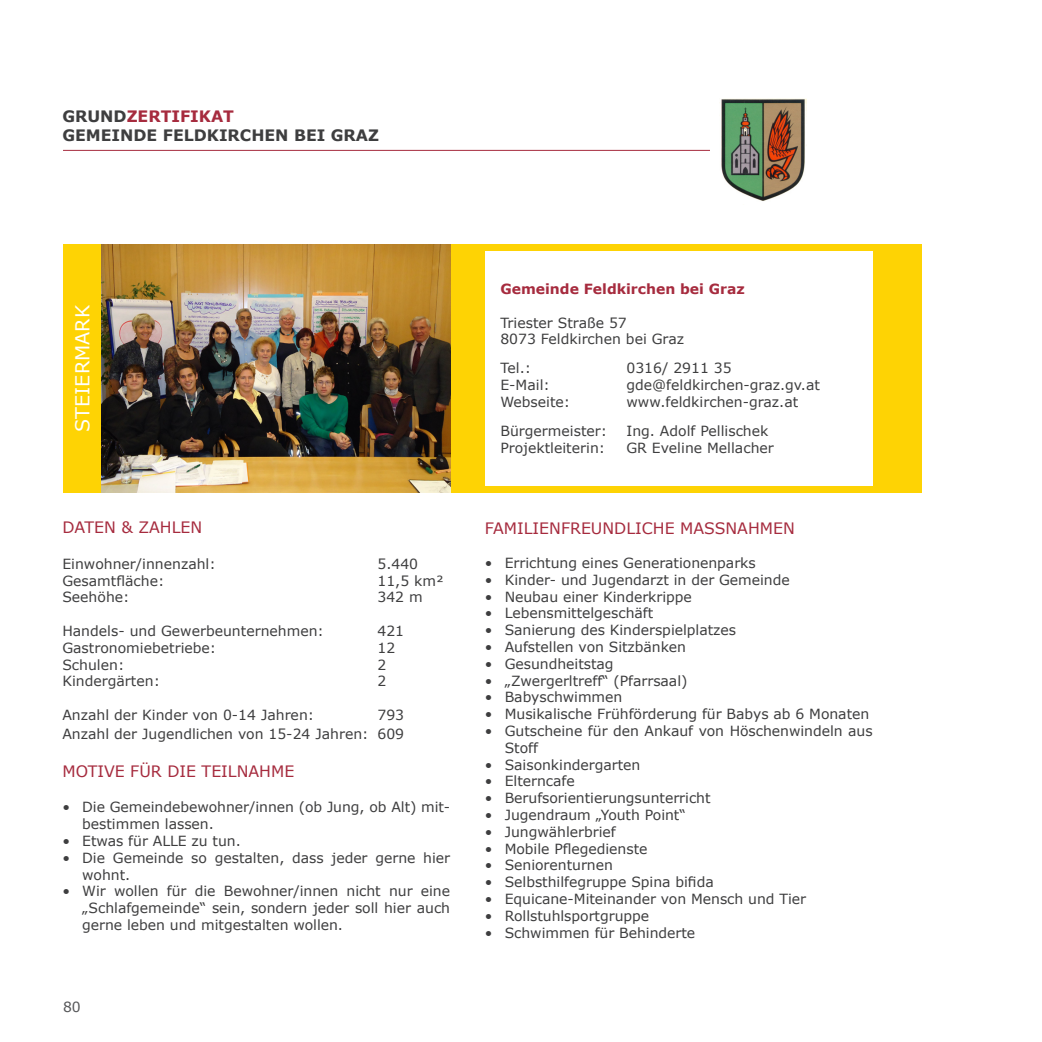
<style>
.page{position:relative;width:1042px;height:1042px;background:#fff}
.page>*{position:absolute;margin:0;border:0;box-sizing:border-box;transform-origin:0 0}
.t1{font:19.25px "Verdana";color:#fff}
.ueber_fliesstext{font:15.75px "Verdana";color:#a62b3e}
.t2{font:700 15.75px "Verdana";color:#3e3e3f}
.t3{font:700 15.75px "Verdana";color:#a62b3e}
.fliesstext_einruecku{font:14px/16.8px "Verdana";letter-spacing:-.005em;color:#3e3e3f}
.t4{font:700 14px "Verdana";color:#a62b3e}
.t5{font:14px "Verdana";color:#57585a}
.s1{color:#3e3e3f}
</style>
<div class="page">
<div style="left:63px;top:244px;width:858px;height:248px;background:#fed304"></div>
<div style="left:485px;top:251px;width:388px;height:234px;background:#fff"></div>
<hr style="left:63px;top:150px;width:699px;height:1px;background:#a62b3e">
<div style="left:710px;top:94px;width:105px;height:112px;background:#fff"></div>
<img style="left:101px;top:244px;width:349px;height:248px">
<img style="left:721px;top:98px;width:85px;height:103px">
<p class="t3" style="left:62px;top:105px;width:173px"><span class="s1">GRUND</span>ZERTIFIKAT</p>
<p class="t2" style="left:62px;top:124px;width:318px">GEMEINDE FELDKIRCHEN BEI GRAZ</p>
<p class="t1" style="left:69px;top:432px;width:128px;rotate:-90deg">STEIERMARK</p>
<p class="ueber_fliesstext" style="left:62px;top:516px;width:141px">DATEN &amp; ZAHLEN</p>
<p class="fliesstext_einruecku" style="left:62px;top:555px;width:155px">Einwohner/innenzahl:</p>
<p class="fliesstext_einruecku" style="left:377px;top:555px;width:42px">5.440</p>
<p class="fliesstext_einruecku" style="left:62px;top:572px;width:104px">Gesamtfläche:</p>
<p class="fliesstext_einruecku" style="left:377px;top:572px;width:68px">11,5 km²</p>
<p class="fliesstext_einruecku" style="left:62px;top:589px;width:69px">Seehöhe:</p>
<p class="fliesstext_einruecku" style="left:377px;top:589px;width:47px">342 m</p>
<p class="fliesstext_einruecku" style="left:62px;top:622px;width:263px">Handels- und Gewerbeunternehmen:</p>
<p class="fliesstext_einruecku" style="left:377px;top:622px;width:28px">421</p>
<p class="fliesstext_einruecku" style="left:62px;top:639px;width:155px">Gastronomiebetriebe:</p>
<p class="fliesstext_einruecku" style="left:377px;top:639px;width:19px">12</p>
<p class="fliesstext_einruecku" style="left:62px;top:656px;width:63px">Schulen:</p>
<p class="fliesstext_einruecku" style="left:377px;top:656px;width:10px">2</p>
<p class="fliesstext_einruecku" style="left:62px;top:673px;width:99px">Kindergärten:</p>
<p class="fliesstext_einruecku" style="left:377px;top:673px;width:10px">2</p>
<p class="fliesstext_einruecku" style="left:62px;top:706px;width:253px">Anzahl der Kinder von 0-14 Jahren:</p>
<p class="fliesstext_einruecku" style="left:377px;top:706px;width:28px">793</p>
<p class="fliesstext_einruecku" style="left:62px;top:725px;width:343px">Anzahl der Jugendlichen von 15-24 Jahren: 609</p>
<p class="ueber_fliesstext" style="left:62px;top:760px;width:233px">MOTIVE FÜR DIE TEILNAHME</p>
<p class="fliesstext_einruecku" style="left:82px;top:799px;width:369px;text-indent:-20px">• Die Gemeindebewohner/innen (ob Jung, ob Alt) mit&shy;bestimmen lassen.</p>
<p class="fliesstext_einruecku" style="left:62px;top:832px;width:180px">• Etwas für ALLE zu tun.</p>
<p class="fliesstext_einruecku" style="left:82px;top:849px;width:369px;text-indent:-20px">• Die Gemeinde so gestalten, dass jeder gerne hier wohnt.</p>
<p class="fliesstext_einruecku" style="left:82px;top:883px;width:369px;text-align:justify;text-indent:-20px">• Wir wollen für die Bewohner/innen nicht nur eine „Schlafgemeinde“ sein, sondern jeder soll hier auch gerne leben und mitgestalten wollen.</p>
<p class="t5" style="left:63px;top:997px;width:19px">80</p>
<p class="t4" style="left:500px;top:279px;width:246px">Gemeinde Feldkirchen bei Graz</p>
<p class="fliesstext_einruecku" style="left:500px;top:314px;width:128px">Triester Straße 57</p>
<p class="fliesstext_einruecku" style="left:500px;top:331px;width:185px">8073 Feldkirchen bei Graz</p>
<p class="fliesstext_einruecku" style="left:500px;top:360px;width:32px">Tel.:</p>
<p class="fliesstext_einruecku" style="left:626px;top:360px;width:107px">0316/ 2911 35</p>
<p class="fliesstext_einruecku" style="left:500px;top:376px;width:51px">E-Mail:</p>
<p class="fliesstext_einruecku" style="left:626px;top:376px;width:195px">gde@feldkirchen-graz.gv.at</p>
<p class="fliesstext_einruecku" style="left:500px;top:393px;width:71px">Webseite:</p>
<p class="fliesstext_einruecku" style="left:626px;top:393px;width:173px">www.feldkirchen-graz.at</p>
<p class="fliesstext_einruecku" style="left:500px;top:422px;width:108px">Bürgermeister:</p>
<p class="fliesstext_einruecku" style="left:626px;top:422px;width:144px">Ing. Adolf Pellischek</p>
<p class="fliesstext_einruecku" style="left:500px;top:439px;width:106px">Projektleiterin:</p>
<p class="fliesstext_einruecku" style="left:626px;top:439px;width:149px">GR Eveline Mellacher</p>
<p class="ueber_fliesstext" style="left:485px;top:518px;width:311px">FAMILIENFREUNDLICHE MASSNAHMEN</p>
<p class="fliesstext_einruecku" style="left:485px;top:554px;width:272px">• Errichtung eines Generationenparks</p>
<p class="fliesstext_einruecku" style="left:485px;top:571px;width:306px">• Kinder- und Jugendarzt in der Gemeinde</p>
<p class="fliesstext_einruecku" style="left:485px;top:588px;width:209px">• Neubau einer Kinderkrippe</p>
<p class="fliesstext_einruecku" style="left:485px;top:605px;width:170px">• Lebensmittelgeschäft</p>
<p class="fliesstext_einruecku" style="left:485px;top:621px;width:253px">• Sanierung des Kinderspielplatzes</p>
<p class="fliesstext_einruecku" style="left:485px;top:638px;width:203px">• Aufstellen von Sitzbänken</p>
<p class="fliesstext_einruecku" style="left:485px;top:655px;width:130px">• Gesundheitstag</p>
<p class="fliesstext_einruecku" style="left:485px;top:672px;width:204px">• „Zwergerltreff“ (Pfarrsaal)</p>
<p class="fliesstext_einruecku" style="left:485px;top:689px;width:139px">• Babyschwimmen</p>
<p class="fliesstext_einruecku" style="left:485px;top:705px;width:386px">• Musikalische Frühförderung für Babys ab 6 Monaten</p>
<p class="fliesstext_einruecku" style="left:505px;top:722px;width:369px;text-indent:-20px">• Gutscheine für den Ankauf von Höschenwindeln aus<br>Stoff</p>
<p class="fliesstext_einruecku" style="left:485px;top:756px;width:157px">• Saisonkindergarten</p>
<p class="fliesstext_einruecku" style="left:485px;top:773px;width:91px">• Elterncafe</p>
<p class="fliesstext_einruecku" style="left:485px;top:789px;width:227px">• Berufsorientierungsunterricht</p>
<p class="fliesstext_einruecku" style="left:485px;top:806px;width:202px">• Jugendraum „Youth Point“</p>
<p class="fliesstext_einruecku" style="left:485px;top:823px;width:132px">• Jungwählerbrief</p>
<p class="fliesstext_einruecku" style="left:485px;top:840px;width:164px">• Mobile Pflegedienste</p>
<p class="fliesstext_einruecku" style="left:485px;top:857px;width:130px">• Seniorenturnen</p>
<p class="fliesstext_einruecku" style="left:485px;top:873px;width:230px">• Selbsthilfegruppe Spina bifida</p>
<p class="fliesstext_einruecku" style="left:485px;top:890px;width:323px">• Equicane-Miteinander von Mensch und Tier</p>
<p class="fliesstext_einruecku" style="left:485px;top:907px;width:166px">• Rollstuhlsportgruppe</p>
<p class="fliesstext_einruecku" style="left:485px;top:924px;width:212px">• Schwimmen für Behinderte</p>
</div>
